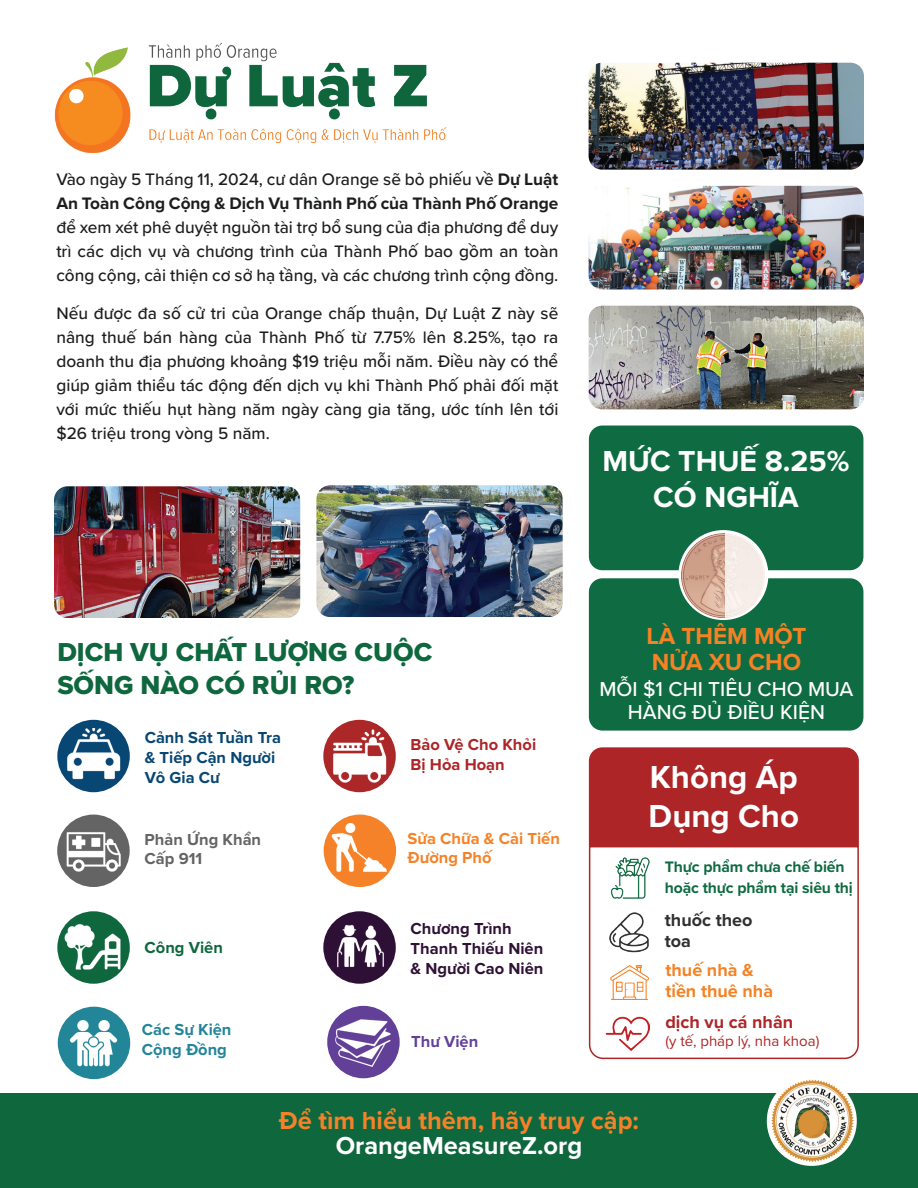
<style>
.page{position:relative;width:918px;height:1188px;background:#fff}
.page>*{position:absolute;margin:0;border:0;box-sizing:border-box;transform-origin:0 0}
.t1{font:700 33px/39px "Proxima Nova";color:#fff}
.t2{font:700 30px/36px "Proxima Nova";color:#fff;text-align:center}
.t3{font:26.85px/32.2px "Proxima Nova Extrabld";color:#0f673e}
.t4{font:700 25.5px "Proxima Nova";color:#f58229}
.t5{font:700 25.5px "Proxima Nova";color:#fff}
.t6{font:700 24.15px/25.7px "Proxima Nova";color:#f58224}
.t7{font:500 20.85px/22.5px "Proxima Nova";color:#fff;text-align:center}
.t8{font:700 18px/20.9px "Proxima Nova";color:#f58224}
.t9{font:700 18px "Proxima Nova";color:#ad2527}
.t10{font:700 18px/20.9px "Proxima Nova";color:#2f3030}
.t11{font:500 17.25px/24px "Proxima Nova";color:#1c1d1d;text-align:justify}
.t12{font:700 17.25px/24px "Proxima Nova";color:#1c1d1d}
.t13{font:700 16.5px/19.8px "Proxima Nova";color:#2f1136}
.t14{font:700 16.5px/19.8px "Proxima Nova";color:#084774}
.t15{font:700 16.5px/19.8px "Proxima Nova";color:#f58227}
.t16{font:700 16.5px/19.8px "Proxima Nova";color:#ad2527}
.t17{font:700 16.5px/19.8px "Proxima Nova";color:#646464}
.t18{font:700 16.5px/19.8px "Proxima Nova";color:#23859a}
.t19{font:700 16.5px "Proxima Nova";color:#0f673e}
.t20{font:700 16.5px "Proxima Nova";color:#634098}
.t21{font:700 15.75px/20.9px "Proxima Nova";letter-spacing:-.01em;color:#0f6b41}
.t22{font:15px "Proxima Nova";color:#ad2527}
.s1{font-weight:500}
</style>
<div class="page">
<div style="left:0;top:1093px;width:918px;height:95px;background:#0f673e"></div>
<div style="left:767px;top:1076px;width:90px;height:90px;background:#fff;border-radius:50%"></div>
<img style="left:771px;top:1080px;width:82px;height:82px">
<img style="left:54px;top:486px;width:246px;height:132px">
<img style="left:316px;top:485px;width:247px;height:132px">
<div style="left:57px;top:720px;width:73px;height:72px;background:#084774;border-radius:50%"></div>
<div style="left:324px;top:815px;width:72px;height:72px;background:#f58229;border-radius:50%"></div>
<div style="left:323px;top:720px;width:73px;height:72px;background:#ac2727;border-radius:50%"></div>
<img style="left:66px;top:729px;width:55px;height:51px">
<img style="left:332px;top:725px;width:55px;height:58px">
<div style="left:57px;top:815px;width:73px;height:72px;background:#646464;border-radius:50%"></div>
<img style="left:66px;top:832px;width:55px;height:40px">
<img style="left:330px;top:821px;width:59px;height:52px">
<div style="left:57px;top:911px;width:73px;height:73px;background:#0f673e;border-radius:50%"></div>
<img style="left:64px;top:923px;width:57px;height:47px">
<div style="left:327px;top:1006px;width:73px;height:72px;background:#634098;border-radius:50%"></div>
<img style="left:335px;top:1019px;width:56px;height:48px">
<div style="left:58px;top:1007px;width:72px;height:72px;background:#238598;border-radius:50%"></div>
<img style="left:65px;top:1014px;width:57px;height:58px">
<div style="left:323px;top:911px;width:73px;height:73px;background:#2e1037;border-radius:50%"></div>
<img style="left:335px;top:920px;width:51px;height:48px">
<div style="left:589px;top:578px;width:274px;height:153px;background:#0f6b41;border-radius:14px"></div>
<div style="left:589px;top:426px;width:274px;height:144px;background:#0f6b41;border-radius:14px"></div>
<svg style="left:678px;top:530px;width:90px;height:90px"></svg>
<div style="left:589px;top:747px;width:270px;height:100px;background:#ad2527"></div>
<div style="left:589px;top:836px;width:270px;height:223px;border:2px solid #ad2527;border-radius:14px"></div>
<img style="left:611px;top:857px;width:39px;height:41px">
<img style="left:606px;top:1017px;width:43px;height:33px">
<img style="left:610px;top:966px;width:39px;height:34px">
<img style="left:609px;top:912px;width:40px;height:40px">
<img style="left:682px;top:533px;width:83px;height:84px">
<img style="left:589px;top:186px;width:275px;height:103px">
<img style="left:589px;top:63px;width:275px;height:107px">
<img style="left:589px;top:306px;width:275px;height:103px">
<img style="left:54px;top:42px;width:393px;height:111px">
<p class="t12" style="left:56px;top:167px;width:504px"><span class="s1">Vào ngày 5 Tháng 11, 2024, cư dân Orange sẽ bỏ phiếu về</span> Dự Luật<br>An Toàn Công Cộng &amp; Dịch Vụ Thành Phố của Thành Phố Orange</p>
<p class="t11" style="left:56px;top:215px;width:504px">để xem xét phê duyệt nguồn tài trợ bổ sung của địa phương để duy trì các dịch vụ và chương trình của Thành Phố bao gồm an toàn công cộng, cải thiện cơ sở hạ tầng, và các chương trình cộng đồng.</p>
<p class="t11" style="left:56px;top:300px;width:504px">Nếu được đa số cử tri của Orange chấp thuận, Dự Luật Z này sẽ nâng thuế bán hàng của Thành Phố từ 7.75% lên 8.25%, tạo ra doanh thu địa phương khoảng $19 triệu mỗi năm. Điều này có thể giúp giảm thiểu tác động đến dịch vụ khi Thành Phố phải đối mặt với mức thiếu hụt hàng năm ngày càng gia tăng, ước tính lên tới $26 triệu trong vòng 5 năm.</p>
<h2 class="t2" style="left:603px;top:442px;width:248px">MỨC THUẾ 8.25%<br>CÓ NGHĨA</h2>
<h3 class="t3" style="left:57px;top:636px;width:376px">DỊCH VỤ CHẤT LƯỢNG CUỘC<br>SỐNG NÀO CÓ RỦI RO?</h3>
<p class="t14" style="left:145px;top:727px;width:138px">Cảnh Sát Tuần Tra &amp; Tiếp Cận Người<br>Vô Gia Cư</p>
<p class="t16" style="left:411px;top:734px;width:127px">Bảo Vệ Cho Khỏi<br>Bị Hỏa Hoạn</p>
<p class="t17" style="left:145px;top:829px;width:118px">Phản Ứng Khẩn<br>Cấp 911</p>
<p class="t15" style="left:408px;top:828px;width:154px">Sửa Chữa &amp; Cải Tiến<br>Đường Phố</p>
<p class="t19" style="left:145px;top:935px;width:80px">Công Viên</p>
<p class="t18" style="left:142px;top:1019px;width:91px">Các Sự Kiện<br>Cộng Đồng</p>
<p class="t13" style="left:411px;top:919px;width:134px">Chương Trình<br>Thanh Thiếu Niên &amp; Người Cao Niên</p>
<p class="t20" style="left:411px;top:1030px;width:69px">Thư Viện</p>
<h3 class="t6" style="left:646px;top:623px;width:162px">LÀ THÊM MỘT<br>NỬA XU CHO</h3>
<p class="t7" style="left:599px;top:677px;width:256px">MỖI $1 CHI TIÊU CHO MUA<br>HÀNG ĐỦ ĐIỀU KIỆN</p>
<h1 class="t1" style="left:649px;top:757px;width:152px">Không Áp<br>Dụng Cho</h1>
<p class="t21" style="left:665px;top:856px;width:190px">Thực phẩm chưa chế biến hoặc thực phẩm tại siêu thị</p>
<p class="t10" style="left:665px;top:909px;width:89px">thuốc theo toa</p>
<p class="t8" style="left:665px;top:960px;width:109px">thuế nhà &amp; tiền thuê nhà</p>
<p class="t9" style="left:665px;top:1008px;width:129px">dịch vụ cá nhân</p>
<p class="t22" style="left:665px;top:1030px;width:155px">(y tế, pháp lý, nha khoa)</p>
<h3 class="t4" style="left:279px;top:1101px;width:362px">Để tìm hiểu thêm, hãy truy cập:</h3>
<h3 class="t5" style="left:336px;top:1127px;width:248px">OrangeMeasureZ.org</h3>
</div>
